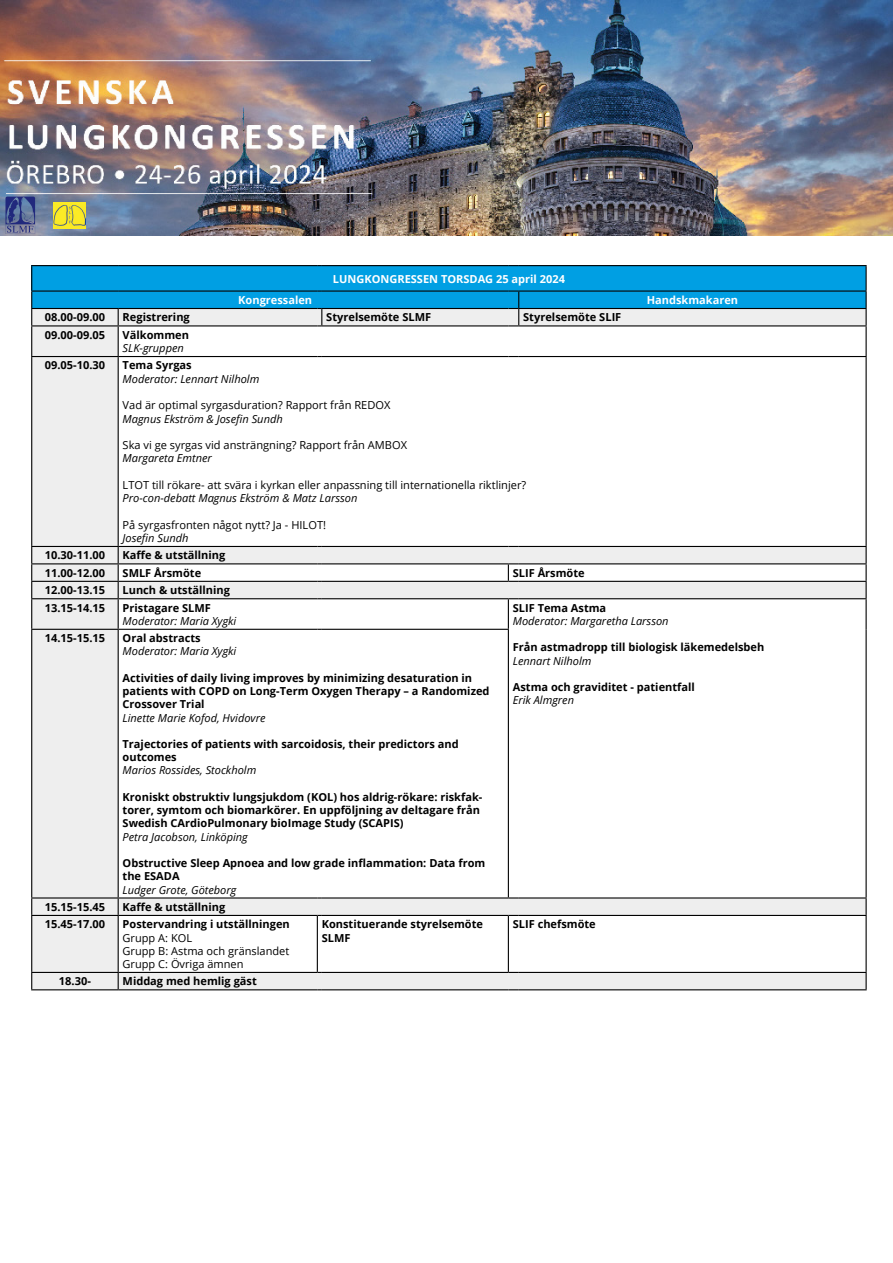
<style>
.page{position:relative;width:893px;height:1263px;background:#fff}
.page>*{position:absolute;margin:0;border:0;box-sizing:border-box;transform-origin:0 0}
.t1{font:700 11.1px/13.2px "Open Sans";color:#000}
.t2{font:italic 11.1px "Open Sans";color:#000}
.t3{font:11.1px/13.2px "Open Sans";color:#000}
.t4{font:700 11.1px "Open Sans";color:#fff}
</style>
<div class="page">
<div style="left:32px;top:326px;width:833px;height:663px;background:#eee"></div>
<svg style="left:119px;top:326px;width:746px;height:646px"></svg>
<hr style="left:31px;top:326px;width:1px;height:30px;background:#000">
<hr style="left:118px;top:326px;width:1px;height:30px;background:#000">
<hr style="left:865px;top:326px;width:2px;height:30px;background:#000">
<hr style="left:31px;top:356px;width:87px;height:1px;background:#000">
<hr style="left:31px;top:357px;width:1px;height:189px;background:#000">
<hr style="left:118px;top:356px;width:199px;height:1px;background:#000">
<hr style="left:118px;top:357px;width:1px;height:189px;background:#000">
<hr style="left:322px;top:356px;width:186px;height:1px;background:#000">
<hr style="left:519px;top:356px;width:348px;height:1px;background:#000">
<hr style="left:865px;top:357px;width:2px;height:189px;background:#000">
<hr style="left:31px;top:546px;width:87px;height:1px;background:#000">
<hr style="left:31px;top:563px;width:87px;height:1px;background:#000">
<hr style="left:31px;top:581px;width:87px;height:1px;background:#000">
<svg style="left:31px;top:547px;width:1px;height:51px"></svg>
<hr style="left:31px;top:598px;width:87px;height:1px;background:#000">
<hr style="left:31px;top:599px;width:1px;height:30px;background:#000">
<hr style="left:508px;top:599px;width:1px;height:30px;background:#000">
<hr style="left:31px;top:629px;width:87px;height:1px;background:#000">
<hr style="left:31px;top:630px;width:1px;height:267px;background:#000">
<hr style="left:508px;top:630px;width:1px;height:267px;background:#000">
<hr style="left:31px;top:897px;width:87px;height:1px;background:#000">
<svg style="left:31px;top:898px;width:1px;height:17px"></svg>
<hr style="left:31px;top:915px;width:87px;height:1px;background:#000">
<hr style="left:31px;top:916px;width:1px;height:56px;background:#000">
<hr style="left:317px;top:916px;width:1px;height:56px;background:#000">
<hr style="left:508px;top:916px;width:1px;height:56px;background:#000">
<hr style="left:31px;top:972px;width:87px;height:1px;background:#000">
<svg style="left:31px;top:973px;width:1px;height:16px"></svg>
<hr style="left:31px;top:989px;width:87px;height:1px;background:#000">
<hr style="left:118px;top:546px;width:199px;height:1px;background:#000">
<hr style="left:322px;top:546px;width:186px;height:1px;background:#000">
<hr style="left:519px;top:546px;width:348px;height:1px;background:#000">
<hr style="left:118px;top:563px;width:199px;height:1px;background:#000">
<hr style="left:322px;top:563px;width:186px;height:1px;background:#000">
<hr style="left:519px;top:563px;width:348px;height:1px;background:#000">
<hr style="left:118px;top:581px;width:199px;height:1px;background:#000">
<svg style="left:118px;top:547px;width:1px;height:51px"></svg>
<hr style="left:322px;top:581px;width:186px;height:1px;background:#000">
<svg style="left:508px;top:563px;width:11px;height:19px"></svg>
<hr style="left:519px;top:581px;width:348px;height:1px;background:#000">
<svg style="left:865px;top:547px;width:2px;height:51px"></svg>
<hr style="left:118px;top:598px;width:199px;height:1px;background:#000">
<hr style="left:118px;top:599px;width:1px;height:30px;background:#000">
<hr style="left:322px;top:598px;width:186px;height:1px;background:#000">
<hr style="left:519px;top:598px;width:348px;height:1px;background:#000">
<hr style="left:865px;top:599px;width:2px;height:30px;background:#000">
<hr style="left:118px;top:629px;width:199px;height:1px;background:#000">
<hr style="left:118px;top:630px;width:1px;height:267px;background:#000">
<hr style="left:322px;top:629px;width:187px;height:1px;background:#000">
<hr style="left:865px;top:629px;width:2px;height:268px;background:#000">
<hr style="left:118px;top:897px;width:199px;height:1px;background:#000">
<svg style="left:118px;top:898px;width:1px;height:17px"></svg>
<hr style="left:322px;top:897px;width:186px;height:1px;background:#000">
<hr style="left:519px;top:897px;width:348px;height:1px;background:#000">
<svg style="left:865px;top:898px;width:2px;height:17px"></svg>
<hr style="left:118px;top:915px;width:199px;height:1px;background:#000">
<hr style="left:118px;top:916px;width:1px;height:56px;background:#000">
<hr style="left:322px;top:915px;width:186px;height:1px;background:#000">
<hr style="left:519px;top:915px;width:348px;height:1px;background:#000">
<hr style="left:865px;top:916px;width:2px;height:56px;background:#000">
<hr style="left:118px;top:972px;width:199px;height:1px;background:#000">
<svg style="left:118px;top:973px;width:1px;height:16px"></svg>
<hr style="left:322px;top:972px;width:186px;height:1px;background:#000">
<hr style="left:519px;top:972px;width:348px;height:1px;background:#000">
<svg style="left:865px;top:973px;width:2px;height:16px"></svg>
<hr style="left:118px;top:989px;width:199px;height:1px;background:#000">
<hr style="left:322px;top:989px;width:186px;height:1px;background:#000">
<hr style="left:519px;top:989px;width:348px;height:1px;background:#000">
<svg style="left:31px;top:265px;width:836px;height:61px;background:#3faad7"></svg>
<hr style="left:519px;top:308px;width:348px;height:1px;background:#000">
<img style="left:0;top:0;width:893px;height:235px">
<img style="left:53px;top:202px;width:32px;height:27px">
<svg style="left:6px;top:197px;width:29px;height:37px"></svg>
<p class="t4" style="left:333px;top:271px;width:234px">LUNGKONGRESSEN TORSDAG 25 april 2024</p>
<p class="t4" style="left:238px;top:292px;width:75px">Kongressalen</p>
<p class="t4" style="left:647px;top:292px;width:93px">Handskmakaren</p>
<p class="t1" style="left:45px;top:310px;width:62px">08.00-09.00</p>
<p class="t1" style="left:123px;top:310px;width:69px">Registrering</p>
<p class="t1" style="left:326px;top:310px;width:106px">Styrelsemöte SLMF</p>
<p class="t1" style="left:523px;top:310px;width:100px">Styrelsemöte SLIF</p>
<p class="t1" style="left:45px;top:328px;width:62px">09.00-09.05</p>
<p class="t1" style="left:123px;top:328px;width:68px">Välkommen</p>
<p class="t2" style="left:123px;top:340px;width:63px">SLK-gruppen</p>
<p class="t1" style="left:45px;top:358px;width:62px">09.05-10.30</p>
<p class="t1" style="left:123px;top:358px;width:71px">Tema Syrgas</p>
<p class="t2" style="left:123px;top:371px;width:138px">Moderator: Lennart Nilholm</p>
<p class="t3" style="left:123px;top:398px;width:269px">Vad är optimal syrgasduration? Rapport från REDOX</p>
<p class="t2" style="left:123px;top:411px;width:162px">Magnus Ekström &amp; Josefin Sundh</p>
<p class="t3" style="left:123px;top:438px;width:286px">Ska vi ge syrgas vid ansträngning? Rapport från AMBOX</p>
<p class="t2" style="left:123px;top:451px;width:91px">Margareta Emtner</p>
<p class="t3" style="left:123px;top:478px;width:405px">LTOT till rökare- att svära i kyrkan eller anpassning till internationella riktlinjer?</p>
<p class="t2" style="left:123px;top:491px;width:236px">Pro-con-debatt Magnus Ekström &amp; Matz Larsson</p>
<p class="t3" style="left:123px;top:518px;width:205px">På syrgasfronten något nytt? Ja - HILOT!</p>
<p class="t2" style="left:123px;top:530px;width:67px">Josefin Sundh</p>
<p class="t1" style="left:45px;top:548px;width:62px">10.30-11.00</p>
<p class="t1" style="left:123px;top:548px;width:104px">Kaffe &amp; utställning</p>
<p class="t1" style="left:45px;top:566px;width:62px">11.00-12.00</p>
<p class="t1" style="left:123px;top:566px;width:80px">SMLF Årsmöte</p>
<p class="t1" style="left:513px;top:566px;width:73px">SLIF Årsmöte</p>
<p class="t1" style="left:45px;top:583px;width:62px">12.00-13.15</p>
<p class="t1" style="left:123px;top:583px;width:109px">Lunch &amp; utställning</p>
<p class="t1" style="left:45px;top:601px;width:62px">13.15-14.15</p>
<p class="t1" style="left:123px;top:601px;width:90px">Pristagare SLMF</p>
<p class="t2" style="left:123px;top:613px;width:115px">Moderator: Maria Xygki</p>
<p class="t1" style="left:513px;top:601px;width:95px">SLIF Tema Astma</p>
<p class="t2" style="left:513px;top:613px;width:157px">Moderator: Margaretha Larsson</p>
<p class="t1" style="left:513px;top:640px;width:253px">Från astmadropp till biologisk läkemedelsbeh</p>
<p class="t2" style="left:513px;top:653px;width:80px">Lennart Nilholm</p>
<p class="t1" style="left:513px;top:680px;width:184px">Astma och graviditet - patientfall</p>
<p class="t2" style="left:513px;top:693px;width:63px">Erik Almgren</p>
<p class="t1" style="left:45px;top:631px;width:62px">14.15-15.15</p>
<p class="t1" style="left:123px;top:631px;width:80px">Oral abstracts</p>
<p class="t2" style="left:123px;top:644px;width:115px">Moderator: Maria Xygki</p>
<p class="t1" style="left:123px;top:671px;width:368px">Activities of daily living improves by minimizing desaturation in patients with COPD on Long-Term Oxygen Therapy – a Randomized<br>Crossover Trial</p>
<p class="t2" style="left:123px;top:710px;width:144px">Linette Marie Kofod, Hvidovre</p>
<p class="t1" style="left:123px;top:737px;width:338px">Trajectories of patients with sarcoidosis, their predictors and outcomes</p>
<p class="t2" style="left:123px;top:763px;width:135px">Marios Rossides, Stockholm</p>
<p class="t1" style="left:123px;top:790px;width:361px">Kroniskt obstruktiv lungsjukdom (KOL) hos aldrig-rökare: riskfak&shy;torer, symtom och biomarkörer. En uppföljning av deltagare från<br>Swedish CArdioPulmonary bioImage Study (SCAPIS)</p>
<p class="t2" style="left:123px;top:829px;width:127px">Petra Jacobson, Linköping</p>
<p class="t1" style="left:123px;top:856px;width:364px">Obstructive Sleep Apnoea and low grade inflammation: Data from the ESADA</p>
<p class="t2" style="left:123px;top:882px;width:115px">Ludger Grote, Göteborg</p>
<p class="t1" style="left:45px;top:900px;width:62px">15.15-15.45</p>
<p class="t1" style="left:123px;top:900px;width:104px">Kaffe &amp; utställning</p>
<p class="t1" style="left:45px;top:917px;width:62px">15.45-17.00</p>
<p class="t1" style="left:123px;top:917px;width:169px">Postervandring i utställningen</p>
<p class="t3" style="left:123px;top:930px;width:168px">Grupp A: KOL<br>Grupp B: Astma och gränslandet<br>Grupp C: Övriga ämnen</p>
<p class="t1" style="left:322px;top:917px;width:163px">Konstituerande styrelsemöte<br>SLMF</p>
<p class="t1" style="left:513px;top:917px;width:85px">SLIF chefsmöte</p>
<p class="t1" style="left:59px;top:974px;width:33px">18.30-</p>
<p class="t1" style="left:123px;top:974px;width:136px">Middag med hemlig gäst</p>
</div>
